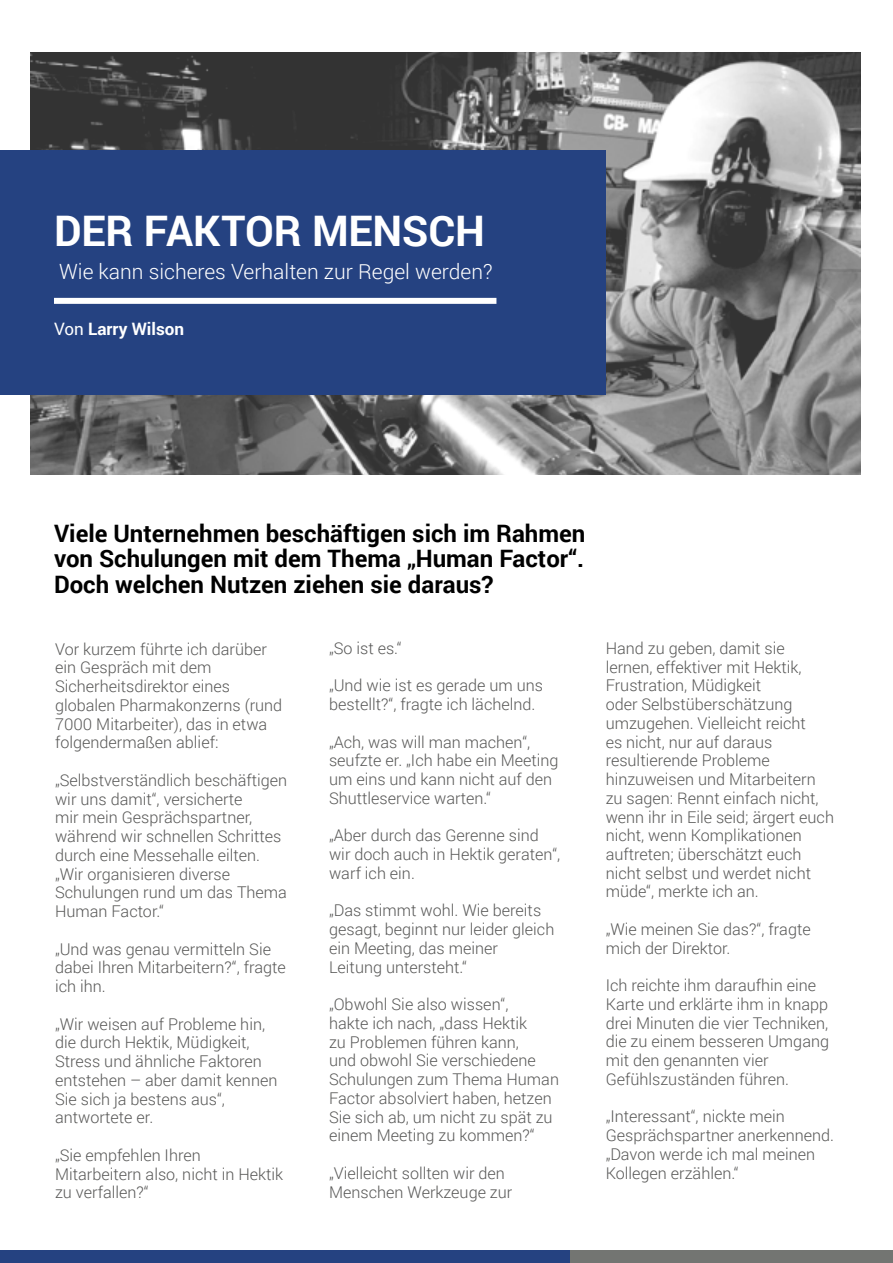
<style>
.page{position:relative;width:893px;height:1263px;background:#fff}
.page>*{position:absolute;margin:0;border:0;box-sizing:border-box;transform-origin:0 0}
.t1{font:700 42.15px "Roboto";letter-spacing:-.005em;color:#fff}
.t2{font:700 24px/25.5px "Roboto";color:#000;text-align:justify}
.t3{font:300 21px "Roboto";color:#fff}
.t4{font:700 17.1px "Roboto";color:#fff}
.t5{font:300 16.2px/18.8px "Roboto";color:#575756}
.s1{font-weight:400}
</style>
<div class="page">
<img style="left:30px;top:52px;width:830px;height:422px">
<div style="left:0;top:150px;width:606px;height:244px;background:#254281"></div>
<div style="left:54px;top:298px;width:442px;height:6px;background:#fff"></div>
<div style="left:0;top:1250px;width:571px;height:13px;background:#254281"></div>
<div style="left:571px;top:1250px;width:322px;height:13px;background:#737572"></div>
<h1 class="t1" style="left:54px;top:201px;width:432px">DER FAKTOR MENSCH</h1>
<p class="t3" style="left:59px;top:257px;width:435px">Wie kann sicheres Verhalten zur Regel werden?</p>
<p class="t4" style="left:54px;top:317px;width:132px"><span class="s1">Von</span> Larry Wilson</p>
<h2 class="t2" style="left:54px;top:520px;width:533px">Viele Unternehmen beschäftigen sich im Rahmen von Schulungen mit dem Thema „Human Factor“.<br>Doch welchen Nutzen ziehen sie daraus?</h2>
<p class="t5" style="left:55px;top:639px;width:229px">Vor kurzem führte ich darüber ein Gespräch mit dem<br>Sicherheitsdirektor eines globalen Pharmakonzerns (rund<br>7000 Mitarbeiter), das in etwa folgendermaßen ablief:</p>
<p class="t5" style="left:55px;top:770px;width:234px">„Selbstverständlich beschäftigen wir uns damit“, versicherte<br>mir mein Gesprächspartner, während wir schnellen Schrittes durch eine Messehalle eilten. „Wir organisieren diverse<br>Schulungen rund um das Thema<br>Human Factor.“</p>
<p class="t5" style="left:55px;top:939px;width:232px">„Und was genau vermitteln Sie dabei Ihren Mitarbeitern?“, fragte ich ihn.</p>
<p class="t5" style="left:55px;top:1014px;width:224px">„Wir weisen auf Probleme hin, die durch Hektik, Müdigkeit,<br>Stress und ähnliche Faktoren entstehen – aber damit kennen<br>Sie sich ja bestens aus“, antwortete er.</p>
<p class="t5" style="left:55px;top:1145px;width:230px">„Sie empfehlen Ihren<br>Mitarbeitern also, nicht in Hektik zu verfallen?“</p>
<p class="t5" style="left:329px;top:638px;width:74px">„So ist es.“</p>
<p class="t5" style="left:329px;top:676px;width:216px">„Und wie ist es gerade um uns bestellt?“, fragte ich lächelnd.</p>
<p class="t5" style="left:329px;top:732px;width:231px">„Ach, was will man machen“, seufzte er. „Ich habe ein Meeting um eins und kann nicht auf den<br>Shuttleservice warten.“</p>
<p class="t5" style="left:329px;top:826px;width:233px">„Aber durch das Gerenne sind wir doch auch in Hektik geraten“, warf ich ein.</p>
<p class="t5" style="left:329px;top:901px;width:227px">„Das stimmt wohl. Wie bereits gesagt, beginnt nur leider gleich ein Meeting, das meiner<br>Leitung untersteht.“</p>
<p class="t5" style="left:329px;top:994px;width:231px">„Obwohl Sie also wissen“,<br>hakte ich nach, „dass Hektik<br>zu Problemen führen kann,<br>und obwohl Sie verschiedene<br>Schulungen zum Thema Human<br>Factor absolviert haben, hetzen<br>Sie sich ab, um nicht zu spät zu einem Meeting zu kommen?“</p>
<p class="t5" style="left:329px;top:1163px;width:185px">„Vielleicht sollten wir den<br>Menschen Werkzeuge zur</p>
<p class="t5" style="left:606px;top:638px;width:230px">Hand zu geben, damit sie lernen, effektiver mit Hektik,<br>Frustration, Müdigkeit<br>oder Selbstüberschätzung umzugehen. Vielleicht reicht<br>es nicht, nur auf daraus resultierende Probleme hinzuweisen und Mitarbeitern zu sagen: Rennt einfach nicht, wenn ihr in Eile seid; ärgert euch nicht, wenn Komplikationen auftreten; überschätzt euch nicht selbst und werdet nicht müde“, merkte ich an.</p>
<p class="t5" style="left:606px;top:919px;width:207px">„Wie meinen Sie das?“, fragte mich der Direktor.</p>
<p class="t5" style="left:606px;top:975px;width:225px">Ich reichte ihm daraufhin eine<br>Karte und erklärte ihm in knapp drei Minuten die vier Techniken, die zu einem besseren Umgang mit den genannten vier<br>Gefühlszuständen führen.</p>
<p class="t5" style="left:606px;top:1107px;width:230px">„Interessant“, nickte mein<br>Gesprächspartner anerkennend. „Davon werde ich mal meinen<br>Kollegen erzählen.“</p>
</div>
